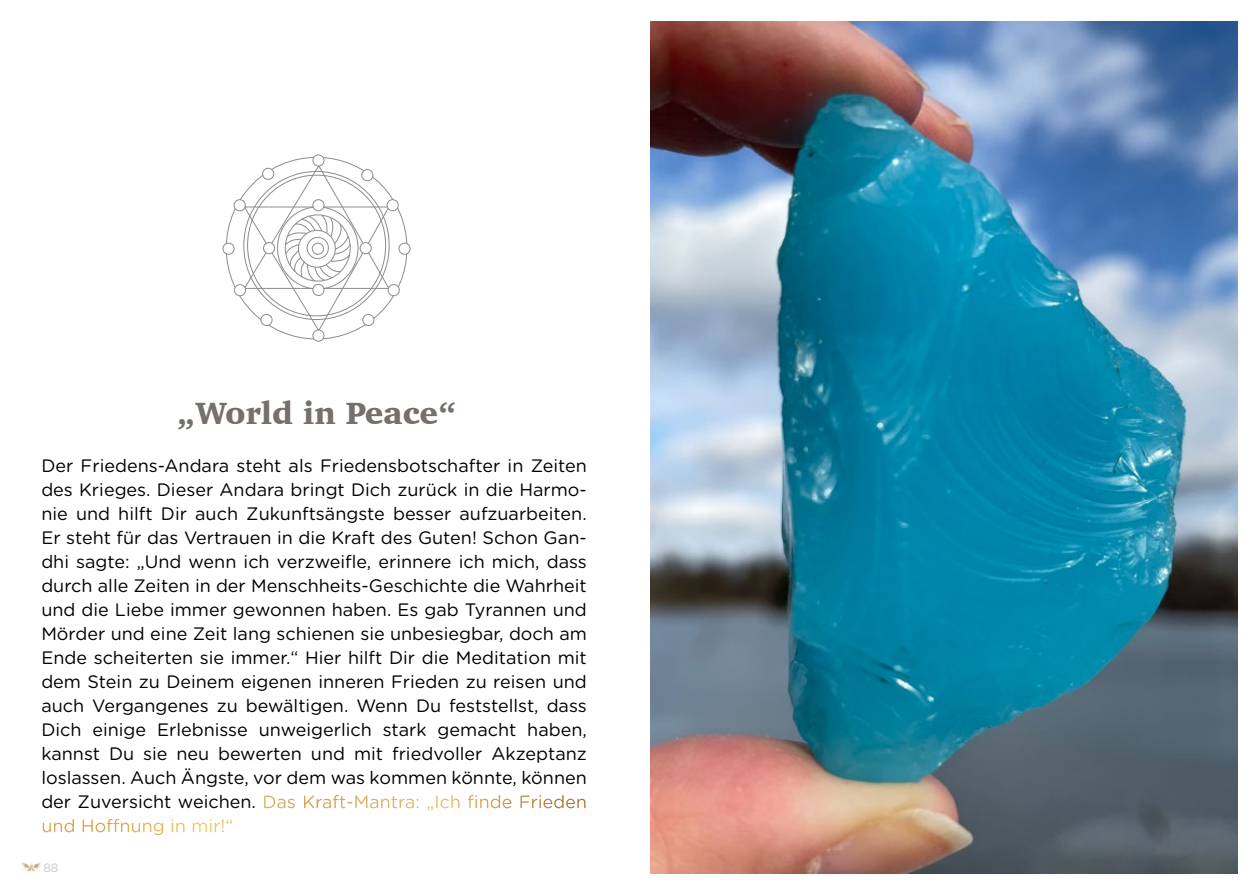
<style>
.page{position:relative;width:1259px;height:893px;background:#fff}
.page>*{position:absolute;margin:0;border:0;box-sizing:border-box;transform-origin:0 0}
.t1{font:900 31.5px "Charter";color:#766f6c}
.t2{font:18px/24px "Gotham Rounded";color:#000;text-align:justify}
.t3{font:12px "Gotham Rounded";color:#c6c6c6}
.s1{color:#fff}
</style>
<div class="page">
<img style="left:21px;top:862px;width:20px;height:9px">
<img style="left:651px;top:21px;width:586px;height:853px">
<svg style="left:243px;top:164px;width:147px;height:168px"></svg>
<div style="left:387px;top:200px;width:11px;height:11px;background:#fff;border-radius:50%"></div>
<div style="left:387px;top:199px;width:11px;height:12px;border:1px solid #8c8c8b;border-radius:50%"></div>
<div style="left:313px;top:155px;width:11px;height:11px;background:#fff;border-radius:50%"></div>
<div style="left:312px;top:154px;width:12px;height:12px;border:1px solid #8c8c8b;border-radius:50%"></div>
<div style="left:234px;top:200px;width:11px;height:11px;background:#fff;border-radius:50%"></div>
<div style="left:234px;top:199px;width:12px;height:12px;border:1px solid #8c8c8b;border-radius:50%"></div>
<div style="left:234px;top:285px;width:11px;height:11px;background:#fff;border-radius:50%"></div>
<div style="left:234px;top:284px;width:12px;height:12px;border:1px solid #8c8c8b;border-radius:50%"></div>
<div style="left:313px;top:330px;width:11px;height:11px;background:#fff;border-radius:50%"></div>
<div style="left:312px;top:330px;width:12px;height:12px;border:1px solid #8c8c8b;border-radius:50%"></div>
<div style="left:388px;top:285px;width:11px;height:11px;background:#fff;border-radius:50%"></div>
<div style="left:388px;top:284px;width:12px;height:12px;border:1px solid #8c8c8b;border-radius:50%"></div>
<div style="left:362px;top:170px;width:11px;height:11px;background:#fff;border-radius:50%"></div>
<div style="left:361px;top:169px;width:12px;height:12px;border:1px solid #8c8c8b;border-radius:50%"></div>
<div style="left:313px;top:200px;width:11px;height:11px;background:#fff;border-radius:50%"></div>
<div style="left:312px;top:199px;width:12px;height:12px;border:1px solid #8c8c8b;border-radius:50%"></div>
<div style="left:313px;top:284px;width:11px;height:11px;background:#fff;border-radius:50%"></div>
<div style="left:312px;top:284px;width:12px;height:12px;border:1px solid #8c8c8b;border-radius:50%"></div>
<div style="left:263px;top:168px;width:11px;height:11px;background:#fff;border-radius:50%"></div>
<div style="left:262px;top:168px;width:12px;height:12px;border:1px solid #8c8c8b;border-radius:50%"></div>
<div style="left:261px;top:314px;width:11px;height:12px;background:#fff;border-radius:50%"></div>
<div style="left:261px;top:314px;width:11px;height:12px;border:1px solid #8c8c8b;border-radius:50%"></div>
<div style="left:363px;top:314px;width:11px;height:12px;background:#fff;border-radius:50%"></div>
<div style="left:362px;top:314px;width:12px;height:12px;border:1px solid #8c8c8b;border-radius:50%"></div>
<div style="left:398px;top:243px;width:12px;height:12px;border:1px solid #8c8c8b;border-radius:50%"></div>
<div style="left:223px;top:243px;width:11px;height:12px;border:1px solid #8c8c8b;border-radius:50%"></div>
<div style="left:360px;top:243px;width:11px;height:11px;background:#fff;border-radius:50%"></div>
<div style="left:360px;top:242px;width:11px;height:12px;border:1px solid #8c8c8b;border-radius:50%"></div>
<div style="left:263px;top:243px;width:12px;height:11px;background:#fff;border-radius:50%"></div>
<div style="left:263px;top:242px;width:12px;height:12px;border:1px solid #8c8c8b;border-radius:50%"></div>
<div style="left:312px;top:243px;width:11px;height:11px;background:#fff;border-radius:50%"></div>
<div style="left:312px;top:243px;width:12px;height:12px;border:1px solid #8c8c8b;border-radius:50%"></div>
<h1 class="t1" style="left:177px;top:394px;width:281px">„World in Peace“</h1>
<p class="t2" style="left:41px;top:453px;width:547px">Der Friedens-Andara steht als Friedensbotschafter in Zeiten des Krieges. Dieser Andara bringt Dich zurück in die Harmo&shy;nie und hilft Dir auch Zukunftsängste besser aufzuarbeiten.<br>Er steht für das Vertrauen in die Kraft des Guten! Schon Gan&shy;dhi sagte: „Und wenn ich verzweifle, erinnere ich mich, dass durch alle Zeiten in der Menschheits-Geschichte die Wahrheit und die Liebe immer gewonnen haben. Es gab Tyrannen und Mörder und eine Zeit lang schienen sie unbesiegbar, doch am Ende scheiterten sie immer.“ Hier hilft Dir die Meditation mit dem Stein zu Deinem eigenen inneren Frieden zu reisen und auch Vergangenes zu bewältigen. Wenn Du feststellst, dass Dich einige Erlebnisse unweigerlich stark gemacht haben, kannst Du sie neu bewerten und mit friedvoller Akzeptanz loslassen. Auch Ängste, vor dem was kommen könnte, können der Zuversicht weichen. <span class="s1">Das Kraft-Mantra: „Ich finde Frieden und Hoffnung in mir!“</span></p>
<p class="t3" style="left:43px;top:859px;width:17px">88</p>
</div>
